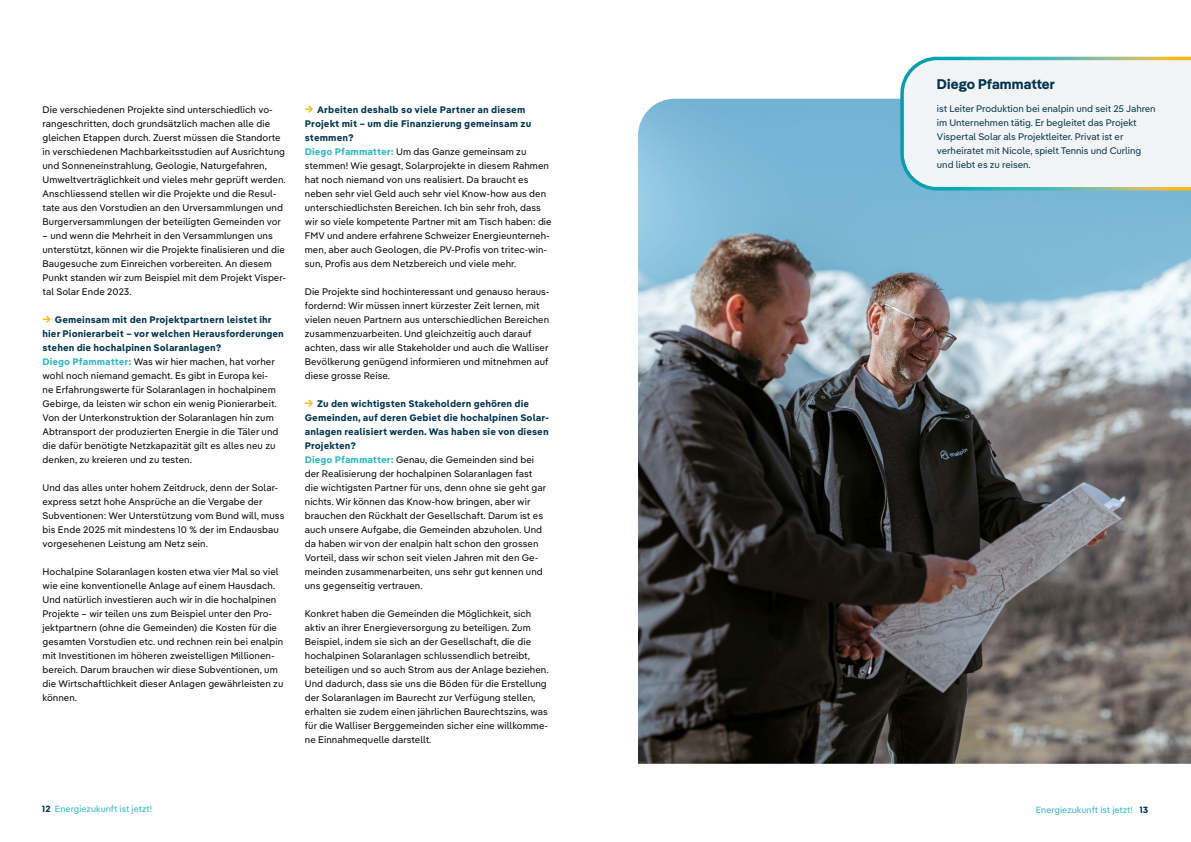
<style>
.page{position:relative;width:1191px;height:842px;background:#fff}
.page>*{position:absolute;margin:0;border:0;box-sizing:border-box;transform-origin:0 0}
.t1{font:700 14px "Pangea";letter-spacing:.01em;color:#00344d}
.t2{font:9.5px/14px "Pangea Text";letter-spacing:.005em;color:#000}
.t3{font:9.5px/14px "Pangea Text";letter-spacing:-.005em;color:#00344d}
.t4{font:9px "Pangea Text";color:#2fb7bc}
.s1{font-weight:700;color:#00344d}
.s2{font-weight:700;color:#2fb7bc}
</style>
<div class="page">
<img style="left:638px;top:99px;width:553px;height:665px">
<svg style="left:43px;top:316px;width:7px;height:7px"></svg>
<svg style="left:305px;top:106px;width:8px;height:7px"></svg>
<svg style="left:305px;top:400px;width:8px;height:7px"></svg>
<svg style="left:898px;top:56px;width:293px;height:136px"></svg>
<p class="t2" style="left:43px;top:102px;width:245px">Die verschiedenen Projekte sind unterschiedlich vo&shy;rangeschritten, doch grundsätzlich machen alle die gleichen Etappen durch. Zuerst müssen die Standorte in verschiedenen Machbarkeitsstudien auf Ausrichtung und Sonneneinstrahlung, Geologie, Naturgefahren, Umweltverträglichkeit und vieles mehr geprüft werden.<br>Anschliessend stellen wir die Projekte und die Resul&shy;tate aus den Vorstudien an den Urversammlungen und Burgerversammlungen der beteiligten Gemeinden vor</p>
<p class="t2" style="left:43px;top:228px;width:245px">– und wenn die Mehrheit in den Versammlungen uns unterstützt, können wir die Projekte finalisieren und die Baugesuche zum Einreichen vorbereiten. An diesem Punkt standen wir zum Beispiel mit dem Projekt Visper&shy;tal Solar Ende 2023.</p>
<p class="t2" style="left:43px;top:312px;width:243px;text-indent:12px"><span class="s1">Gemeinsam mit den Projektpartnern leistet ihr hier Pionierarbeit – vor welchen Herausforderungen stehen die hochalpinen Solaranlagen?<br></span><span class="s2">Diego Pfammatter:</span> Was wir hier machen, hat vorher wohl noch niemand gemacht. Es gibt in Europa kei-<br>ne Erfahrungswerte für Solaranlagen in hochalpinem Gebirge, da leisten wir schon ein wenig Pionierarbeit.<br>Von der Unterkonstruktion der Solaranlagen hin zum Abtransport der produzierten Energie in die Täler und die dafür benötigte Netzkapazität gilt es alles neu zu denken, zu kreieren und zu testen.</p>
<p class="t2" style="left:43px;top:480px;width:243px">Und das alles unter hohem Zeitdruck, denn der Solar&shy;express setzt hohe Ansprüche an die Vergabe der Subventionen: Wer Unterstützung vom Bund will, muss bis Ende 2025 mit mindestens 10 % der im Endausbau vorgesehenen Leistung am Netz sein.</p>
<p class="t2" style="left:43px;top:564px;width:242px">Hochalpine Solaranlagen kosten etwa vier Mal so viel wie eine konventionelle Anlage auf einem Hausdach.<br>Und natürlich investieren auch wir in die hochalpinen Projekte – wir teilen uns zum Beispiel unter den Pro&shy;jektpartnern (ohne die Gemeinden) die Kosten für die gesamten Vorstudien etc. und rechnen rein bei enalpin mit Investitionen im höheren zweistelligen Millionen&shy;bereich. Darum brauchen wir diese Subventionen, um die Wirtschaftlichkeit dieser Anlagen gewährleisten zu können.</p>
<p class="t2" style="left:305px;top:102px;width:248px;text-indent:12px"><span class="s1">Arbeiten deshalb so viele Partner an diesem Projekt mit – um die Finanzierung gemeinsam zu stemmen?<br></span><span class="s2">Diego Pfammatter:</span> Um das Ganze gemeinsam zu stemmen! Wie gesagt, Solarprojekte in diesem Rahmen hat noch niemand von uns realisiert. Da braucht es neben sehr viel Geld auch sehr viel Know-how aus den unterschiedlichsten Bereichen. Ich bin sehr froh, dass wir so viele kompetente Partner mit am Tisch haben: die FMV und andere erfahrene Schweizer Energieunterneh&shy;men, aber auch Geologen, die PV-Profis von tritec-win&shy;sun, Profis aus dem Netzbereich und viele mehr.</p>
<p class="t2" style="left:305px;top:284px;width:246px">Die Projekte sind hochinteressant und genauso heraus&shy;fordernd: Wir müssen innert kürzester Zeit lernen, mit vielen neuen Partnern aus unterschiedlichen Bereichen zusammenzuarbeiten. Und gleichzeitig auch darauf achten, dass wir alle Stakeholder und auch die Walliser Bevölkerung genügend informieren und mitnehmen auf diese grosse Reise.</p>
<p class="t2" style="left:305px;top:396px;width:246px;text-indent:12px"><span class="s1">Zu den wichtigsten Stakeholdern gehören die Gemeinden, auf deren Gebiet die hochalpinen Solar&shy;anlagen realisiert werden. Was haben sie von diesen Projekten?<br></span><span class="s2">Diego Pfammatter:</span> Genau, die Gemeinden sind bei der Realisierung der hochalpinen Solaranlagen fast<br>die wichtigsten Partner für uns, denn ohne sie geht gar nichts. Wir können das Know-how bringen, aber wir brauchen den Rückhalt der Gesellschaft. Darum ist es auch unsere Aufgabe, die Gemeinden abzuholen. Und da haben wir von der enalpin halt schon den grossen Vorteil, dass wir schon seit vielen Jahren mit den Ge&shy;meinden zusammenarbeiten, uns sehr gut kennen und uns gegenseitig vertrauen.</p>
<p class="t2" style="left:305px;top:606px;width:245px">Konkret haben die Gemeinden die Möglichkeit, sich aktiv an ihrer Energieversorgung zu beteiligen. Zum Beispiel, indem sie sich an der Gesellschaft, die die hochalpinen Solaranlagen schlussendlich betreibt, beteiligen und so auch Strom aus der Anlage beziehen.<br>Und dadurch, dass sie uns die Böden für die Erstellung der Solaranlagen im Baurecht zur Verfügung stellen, erhalten sie zudem einen jährlichen Baurechtszins, was für die Walliser Berggemeinden sicher eine willkomme&shy;ne Einnahmequelle darstellt.</p>
<h1 class="t1" style="left:937px;top:73px;width:119px">Diego Pfammatter</h1>
<p class="t3" style="left:937px;top:101px;width:220px">ist Leiter Produktion bei enalpin und seit 25 Jahren im Unternehmen tätig. Er begleitet das Projekt Vispertal Solar als Projektleiter. Privat ist er verheiratet mit Nicole, spielt Tennis und Curling und liebt es zu reisen.</p>
<p class="t4" style="left:42px;top:802px;width:112px"><span class="s1">12</span> Energiezukunft ist jetzt!</p>
<p class="t4" style="left:1035px;top:803px;width:114px">Energiezukunft ist jetzt! <span class="s1">13</span></p>
</div>
